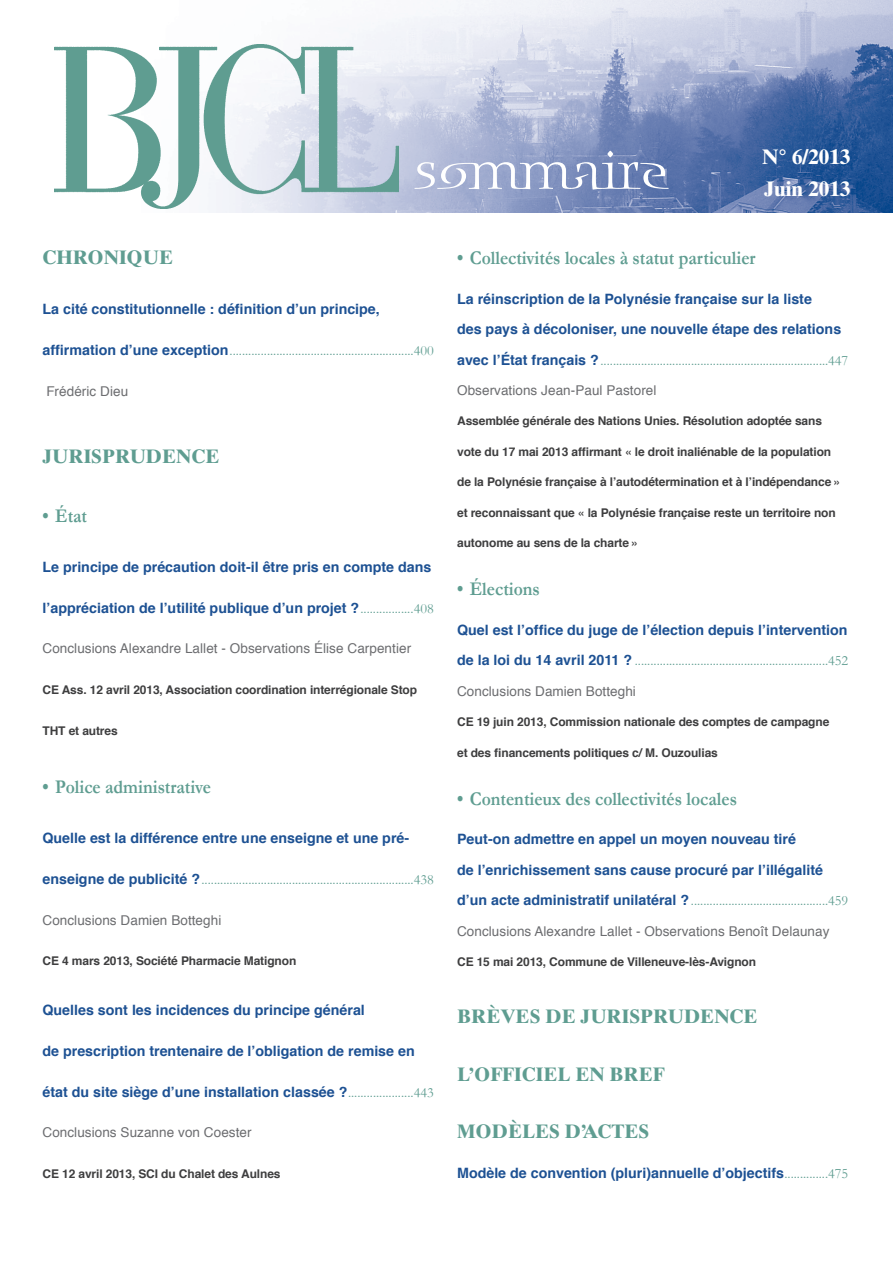
<style>
.page{position:relative;width:893px;height:1263px;background:#fff}
.page>*{position:absolute;margin:0;border:0;box-sizing:border-box;transform-origin:0 0}
.t1{font:55.2px "Blue Island Std";color:#fff}
.t2{font:700 21px/32.5px "Times Ten LT Std";color:#fff}
.t3{font:700 19.5px "Garamond";color:#5f9d91;scale:.9 1}
.t4{font:700 19.5px "Times Ten LT Std";color:#5f9d91}
.t5{font:700 14.25px/30.5px "Helvetica";color:#1d5193}
.t6{font:14.25px "Garamond";color:#5f9d91}
.t7{font:13.5px "Helvetica";letter-spacing:.005em;color:#6c6d70}
.t8{font:700 12px "Helvetica";letter-spacing:-.01em;color:#3e3e3f}
.s1{font-family:"Helvetica";font-weight:700;color:#1d5193}
.s2{font-family:"Garamond";font-weight:400;color:#5f9d91}
</style>
<div class="page">
<img style="left:156px;top:0;width:737px;height:213px">
<img style="left:55px;top:45px;width:344px;height:163px">
<h1 class="t1" style="left:415px;top:138px;width:255px">sommaire</h1>
<h2 class="t2" style="left:762px;top:140px;width:90px">N° 6/2013<br>JUIN 2013</h2>
<h3 class="t4" style="left:43px;top:246px;width:132px">CHRONIQUE</h3>
<p class="t5" style="left:43px;top:294px;width:339px">La cité constitutionnelle : définition d’un principe,</p>
<p class="t6" style="left:43px;top:342px;width:393px"><span class="s1">affirmation d’une exception</span>...........................................................400</p>
<p class="t7" style="left:46px;top:380px;width:83px">Frédéric Dieu</p>
<h3 class="t4" style="left:43px;top:445px;width:179px">JURISPRUDENCE</h3>
<h3 class="t3" style="left:43px;top:504px;width:51px">• État</h3>
<p class="t5" style="left:43px;top:552px;width:390px">Le principe de précaution doit-il être pris en compte dans</p>
<p class="t5" style="left:43px;top:592px;width:393px">l’appréciation de l’utilité publique d’un projet ?<span class="s2">.................408</span></p>
<p class="t7" style="left:43px;top:638px;width:370px">Conclusions Alexandre Lallet - Observations Élise Carpentier</p>
<p class="t8" style="left:43px;top:680px;width:376px">CE Ass. 12 avril 2013, Association coordination interrégionale Stop</p>
<p class="t8" style="left:43px;top:721px;width:77px">THT et autres</p>
<h3 class="t3" style="left:43px;top:776px;width:189px">• Police administrative</h3>
<p class="t5" style="left:43px;top:823px;width:368px">Quelle est la différence entre une enseigne et une pré-</p>
<p class="t6" style="left:43px;top:871px;width:393px"><span class="s1">enseigne de publicité ?</span>....................................................................438</p>
<p class="t7" style="left:43px;top:909px;width:180px">Conclusions Damien Botteghi</p>
<p class="t8" style="left:43px;top:951px;width:255px">CE 4 mars 2013, Société Pharmacie Matignon</p>
<p class="t5" style="left:43px;top:995px;width:324px">Quelles sont les incidences du principe général</p>
<p class="t5" style="left:43px;top:1036px;width:374px">de prescription trentenaire de l’obligation de remise en</p>
<p class="t5" style="left:43px;top:1076px;width:393px">état du site siège d’une installation classée ?<span class="s2">.....................443</span></p>
<p class="t7" style="left:43px;top:1122px;width:211px">Conclusions Suzanne von Coester</p>
<p class="t8" style="left:43px;top:1164px;width:240px">CE 12 avril 2013, SCI du Chalet des Aulnes</p>
<h3 class="t3" style="left:457px;top:247px;width:333px">• Collectivités locales à statut particulier</h3>
<p class="t5" style="left:457px;top:284px;width:386px">La réinscription de la Polynésie française sur la liste<br>des pays à décoloniser, une nouvelle étape des relations</p>
<p class="t6" style="left:457px;top:352px;width:393px"><span class="s1">avec l’État français ?</span>.........................................................................447</p>
<p class="t7" style="left:457px;top:380px;width:201px">Observations Jean-Paul Pastorel</p>
<p class="t8" style="left:457px;top:411px;width:366px">Assemblée générale des Nations Unies. Résolution adoptée sans</p>
<p class="t8" style="left:457px;top:442px;width:376px">vote du 17 mai 2013 affirmant « le droit inaliénable de la population</p>
<p class="t8" style="left:457px;top:472px;width:385px">de la Polynésie française à l’autodétermination et à l’indépendance »</p>
<p class="t8" style="left:457px;top:503px;width:380px">et reconnaissant que « la Polynésie française reste un territoire non</p>
<p class="t8" style="left:457px;top:533px;width:183px">autonome au sens de la charte »</p>
<h3 class="t3" style="left:457px;top:578px;width:93px">• Élections</h3>
<p class="t5" style="left:457px;top:615px;width:392px">Quel est l’office du juge de l’élection depuis l’intervention</p>
<p class="t6" style="left:457px;top:652px;width:393px"><span class="s1">de la loi du 14 avril 2011 ?</span> ..............................................................452</p>
<p class="t7" style="left:457px;top:680px;width:180px">Conclusions Damien Botteghi</p>
<p class="t8" style="left:457px;top:712px;width:374px">CE 19 juin 2013, Commission nationale des comptes de campagne</p>
<p class="t8" style="left:457px;top:743px;width:262px">et des financements politiques c/ M. Ouzoulias</p>
<h3 class="t3" style="left:457px;top:787px;width:312px">• Contentieux des collectivités locales</h3>
<p class="t5" style="left:457px;top:824px;width:367px">Peut-on admettre en appel un moyen nouveau tiré<br>de l’enrichissement sans cause procuré par l’illégalité</p>
<p class="t6" style="left:457px;top:892px;width:393px"><span class="s1">d’un acte administratif unilatéral ?</span>............................................459</p>
<p class="t7" style="left:457px;top:920px;width:374px">Conclusions Alexandre Lallet - Observations Benoît Delaunay</p>
<p class="t8" style="left:457px;top:952px;width:301px">CE 15 mai 2013, Commune de Villeneuve-lès-Avignon</p>
<h3 class="t4" style="left:457px;top:1005px;width:302px">BRÈVES DE JURISPRUDENCE</h3>
<h3 class="t4" style="left:457px;top:1062px;width:209px">L’OFFICIEL EN BREF</h3>
<h3 class="t4" style="left:457px;top:1119px;width:194px">MODÈLES D’ACTES</h3>
<p class="t5" style="left:457px;top:1157px;width:393px">Modèle de convention (pluri)annuelle d’objectifs<span class="s2">..............475</span></p>
</div>
